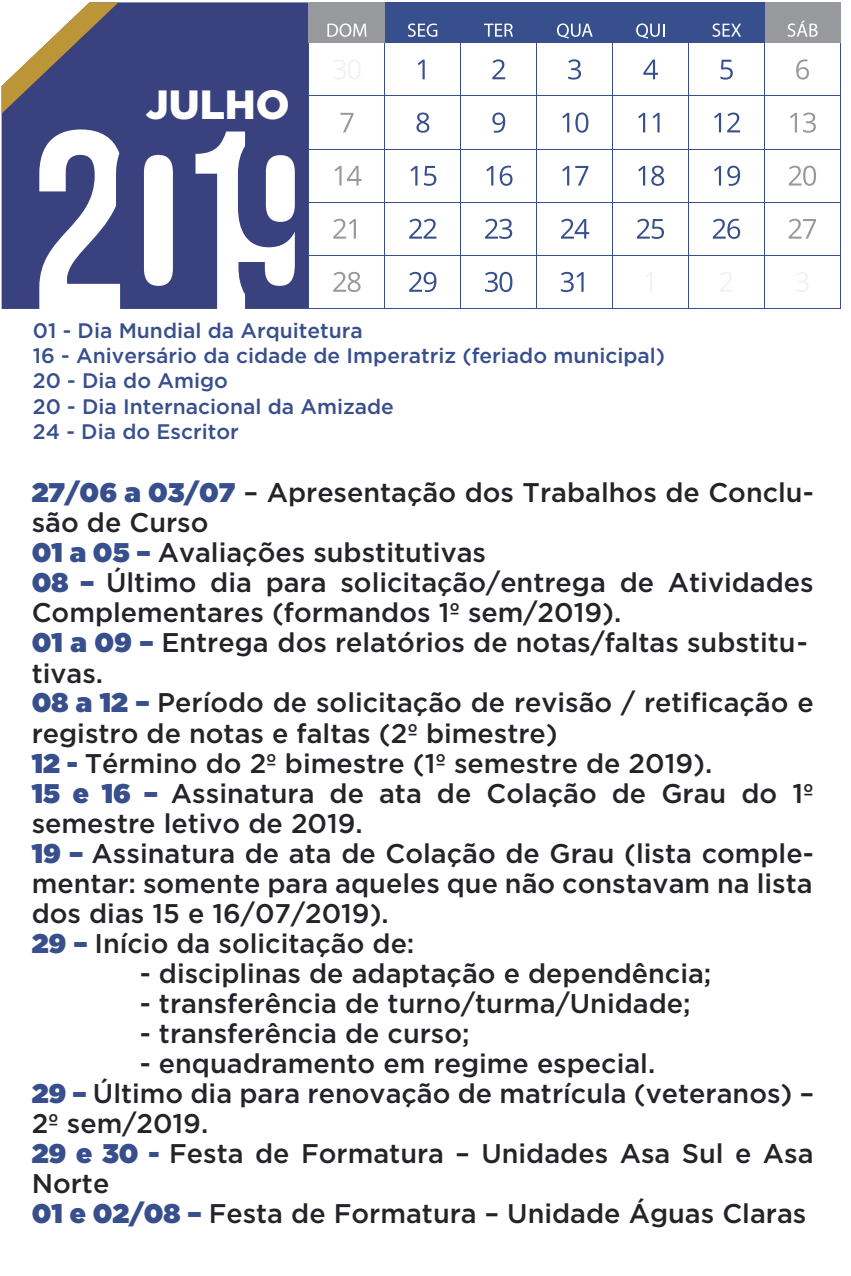
<style>
.page{position:relative;width:851px;height:1276px;background:#fff}
.page>*{position:absolute;margin:0;border:0;box-sizing:border-box;transform-origin:0 0}
.t1{font:900 40.8px "Gotham";color:#fff}
.t2{font:500 27px/30px "Gotham";color:#252329}
.t3{font:500 21px/25.2px "Gotham";color:#384f8d}
.s1{font-family:"Gotham Ultra";font-weight:400;color:#384f8d}
</style>
<div class="page">
<div style="left:2px;top:2px;width:306px;height:307px;background:#39427f"></div>
<svg style="left:2px;top:2px;width:116px;height:112px"></svg>
<svg style="left:39px;top:129px;width:81px;height:180px"></svg>
<svg style="left:144px;top:155px;width:29px;height:131px"></svg>
<svg style="left:195px;top:131px;width:100px;height:178px"></svg>
<hr style="left:308px;top:96px;width:532px;height:1px;background:#384f8d">
<hr style="left:308px;top:149px;width:532px;height:1px;background:#384f8d">
<hr style="left:308px;top:202px;width:532px;height:1px;background:#384f8d">
<hr style="left:308px;top:255px;width:532px;height:1px;background:#384f8d">
<hr style="left:308px;top:308px;width:532px;height:1px;background:#384f8d">
<hr style="left:308px;top:43px;width:1px;height:266px;background:#384f8d">
<hr style="left:384px;top:43px;width:1px;height:266px;background:#384f8d">
<hr style="left:460px;top:43px;width:1px;height:266px;background:#384f8d">
<hr style="left:536px;top:43px;width:1px;height:266px;background:#384f8d">
<hr style="left:612px;top:43px;width:1px;height:266px;background:#384f8d">
<hr style="left:688px;top:43px;width:1px;height:266px;background:#384f8d">
<hr style="left:764px;top:43px;width:1px;height:266px;background:#384f8d">
<hr style="left:840px;top:43px;width:1px;height:266px;background:#384f8d">
<svg style="left:384px;top:16px;width:1px;height:27px"></svg>
<svg style="left:460px;top:16px;width:1px;height:27px"></svg>
<svg style="left:536px;top:16px;width:1px;height:27px"></svg>
<svg style="left:308px;top:16px;width:1px;height:27px"></svg>
<svg style="left:840px;top:16px;width:1px;height:27px"></svg>
<svg style="left:334px;top:60px;width:26px;height:19px"></svg>
<svg style="left:417px;top:60px;width:7px;height:19px"></svg>
<svg style="left:492px;top:59px;width:13px;height:20px"></svg>
<svg style="left:568px;top:59px;width:13px;height:21px"></svg>
<svg style="left:643px;top:60px;width:15px;height:19px"></svg>
<svg style="left:720px;top:60px;width:12px;height:20px"></svg>
<svg style="left:796px;top:59px;width:12px;height:21px"></svg>
<svg style="left:340px;top:113px;width:13px;height:19px"></svg>
<svg style="left:416px;top:112px;width:13px;height:21px"></svg>
<svg style="left:492px;top:112px;width:13px;height:21px"></svg>
<svg style="left:562px;top:113px;width:7px;height:19px"></svg>
<svg style="left:575px;top:112px;width:13px;height:21px"></svg>
<svg style="left:638px;top:113px;width:7px;height:19px"></svg>
<svg style="left:652px;top:113px;width:7px;height:19px"></svg>
<svg style="left:714px;top:113px;width:7px;height:19px"></svg>
<svg style="left:727px;top:112px;width:13px;height:20px"></svg>
<svg style="left:790px;top:113px;width:6px;height:19px"></svg>
<svg style="left:803px;top:112px;width:12px;height:21px"></svg>
<svg style="left:334px;top:166px;width:7px;height:19px"></svg>
<svg style="left:347px;top:166px;width:14px;height:19px"></svg>
<svg style="left:410px;top:166px;width:7px;height:19px"></svg>
<svg style="left:424px;top:166px;width:12px;height:20px"></svg>
<svg style="left:486px;top:166px;width:7px;height:19px"></svg>
<svg style="left:499px;top:166px;width:13px;height:20px"></svg>
<svg style="left:562px;top:166px;width:7px;height:19px"></svg>
<svg style="left:575px;top:166px;width:13px;height:19px"></svg>
<svg style="left:638px;top:166px;width:7px;height:19px"></svg>
<svg style="left:651px;top:166px;width:13px;height:20px"></svg>
<svg style="left:714px;top:166px;width:7px;height:19px"></svg>
<svg style="left:727px;top:166px;width:13px;height:20px"></svg>
<svg style="left:788px;top:166px;width:28px;height:20px"></svg>
<svg style="left:333px;top:219px;width:23px;height:20px"></svg>
<svg style="left:409px;top:219px;width:27px;height:20px"></svg>
<svg style="left:485px;top:219px;width:27px;height:20px"></svg>
<svg style="left:561px;top:219px;width:28px;height:20px"></svg>
<svg style="left:636px;top:219px;width:28px;height:20px"></svg>
<svg style="left:712px;top:219px;width:28px;height:20px"></svg>
<svg style="left:788px;top:219px;width:27px;height:20px"></svg>
<svg style="left:333px;top:272px;width:27px;height:20px"></svg>
<svg style="left:409px;top:272px;width:27px;height:20px"></svg>
<svg style="left:485px;top:272px;width:27px;height:20px"></svg>
<svg style="left:560px;top:272px;width:23px;height:20px"></svg>
<svg style="left:646px;top:272px;width:6px;height:20px"></svg>
<svg style="left:720px;top:272px;width:12px;height:20px"></svg>
<svg style="left:796px;top:272px;width:12px;height:20px"></svg>
<div style="left:764px;top:2px;width:76px;height:41px;background:#97999d"></div>
<div style="left:612px;top:2px;width:76px;height:41px;background:#384f8d"></div>
<div style="left:688px;top:2px;width:76px;height:41px;background:#384f8d"></div>
<div style="left:537px;top:2px;width:75px;height:41px;background:#384f8d"></div>
<div style="left:461px;top:2px;width:75px;height:41px;background:#384f8d"></div>
<div style="left:385px;top:2px;width:75px;height:41px;background:#384f8d"></div>
<div style="left:309px;top:2px;width:75px;height:41px;background:#97999d"></div>
<svg style="left:327px;top:23px;width:39px;height:14px"></svg>
<svg style="left:408px;top:23px;width:30px;height:14px"></svg>
<svg style="left:484px;top:24px;width:29px;height:13px"></svg>
<svg style="left:557px;top:23px;width:35px;height:16px"></svg>
<svg style="left:636px;top:23px;width:29px;height:16px"></svg>
<svg style="left:712px;top:23px;width:29px;height:14px"></svg>
<svg style="left:787px;top:21px;width:30px;height:16px"></svg>
<h1 class="t1" style="left:146px;top:81px;width:145px">JULHO</h1>
<p class="t3" style="left:33px;top:317px;width:633px">01 - Dia Mundial da Arquitetura<br>16 - Aniversário da cidade de Imperatriz (feriado municipal)<br>20 - Dia do Amigo<br>20 - Dia Internacional da Amizade<br>24 - Dia do Escritor</p>
<p class="t2" style="left:32px;top:477px;width:783px"><span class="s1">27/06 a 03/07</span> – Apresentação dos Trabalhos de Conclu&shy;são de Curso<br><span class="s1">01 a 05 –</span> Avaliações substitutivas<br><span class="s1">08 –</span> Último dia para solicitação/entrega de Atividades Complementares (formandos 1º sem/2019).<br><span class="s1">01 a 09 –</span> Entrega dos relatórios de notas/faltas substitu&shy;tivas.<br><span class="s1">08 a 12 –</span> Período de solicitação de revisão / retificação e registro de notas e faltas (2º bimestre)<br><span class="s1">12 -</span> Término do 2º bimestre (1º semestre de 2019).<br><span class="s1">15 e 16 –</span> Assinatura de ata de Colação de Grau do 1º semestre letivo de 2019.<br><span class="s1">19 –</span> Assinatura de ata de Colação de Grau (lista comple&shy;mentar: somente para aqueles que não constavam na lista dos dias 15 e 16/07/2019).<br><span class="s1">29 –</span> Início da solicitação de:</p>
<p class="t2" style="left:140px;top:957px;width:573px">- disciplinas de adaptação e dependência;</p>
<p class="t2" style="left:140px;top:987px;width:552px">- transferência de turno/turma/Unidade;</p>
<p class="t2" style="left:140px;top:1017px;width:331px">- transferência de curso;</p>
<p class="t2" style="left:32px;top:1047px;width:783px;text-indent:108px">- enquadramento em regime especial.<br><span class="s1">29 –</span> Último dia para renovação de matrícula (veteranos) – 2º sem/2019.<br><span class="s1">29 e 30 -</span> Festa de Formatura – Unidades Asa Sul e Asa Norte<br><span class="s1">01 e 02/08 –</span> Festa de Formatura – Unidade Águas Claras</p>
</div>
